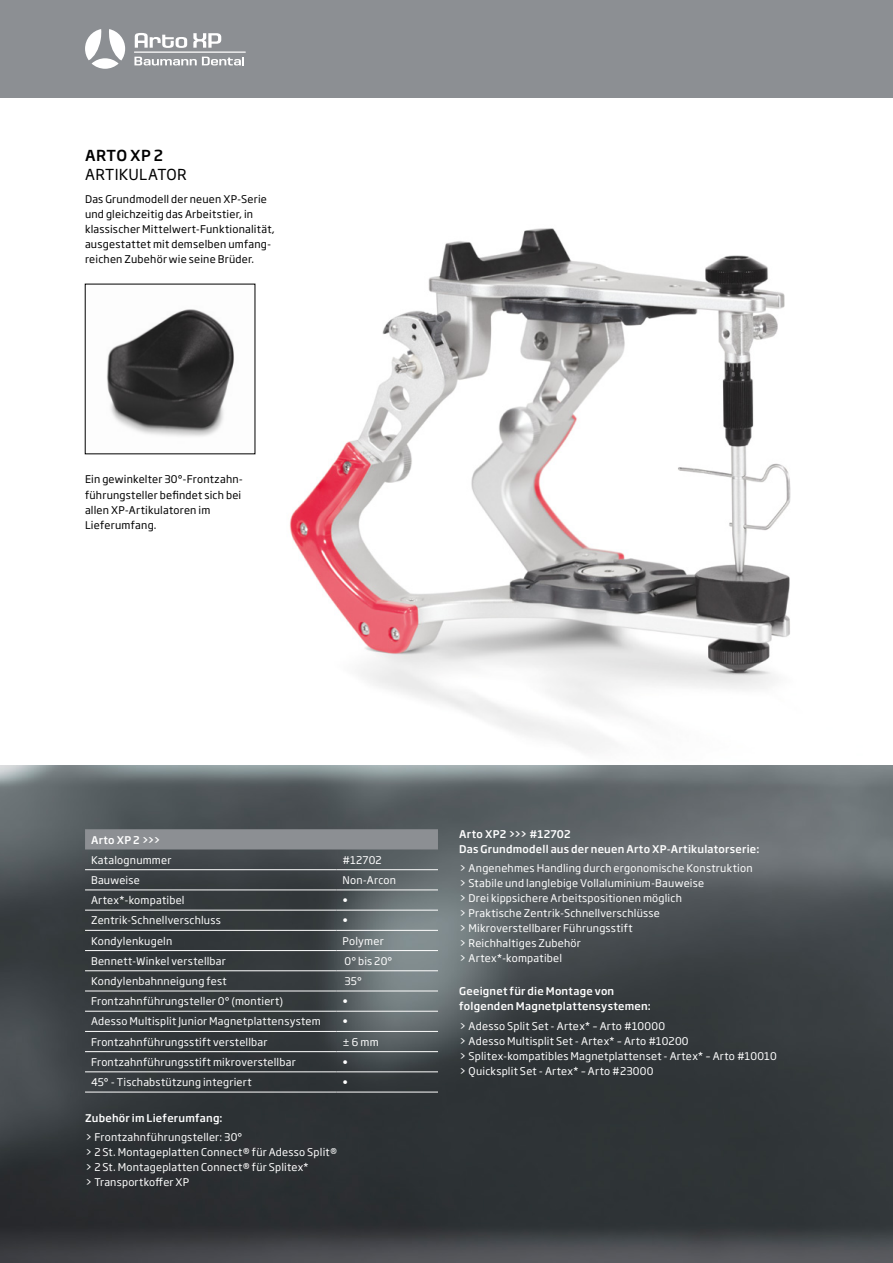
<style>
.page{position:relative;width:893px;height:1263px;background:#fff}
.page>*{position:absolute;margin:0;border:0;box-sizing:border-box;transform-origin:0 0}
.t1{font:15px "Soho Gothic Pro";letter-spacing:.015em;color:#000}
.t2{font:500 15px "Soho Gothic Pro";letter-spacing:.02em;color:#000}
.t3{font:10.5px/15px "Soho Gothic Pro";letter-spacing:.02em;color:#fff}
.t4{font:10.5px/15px "Soho Gothic Pro";letter-spacing:.02em;color:#000}
.t5{font:500 10.5px/15px "Soho Gothic Pro";letter-spacing:.02em;color:#fff}
</style>
<div class="page">
<img style="left:289px;top:228px;width:502px;height:522px">
<img style="left:0;top:765px;width:893px;height:498px">
<div style="left:0;top:0;width:893px;height:98px;background:#8c8f93"></div>
<div style="left:85px;top:829px;width:353px;height:20px;background:#8c8f93"></div>
<hr style="left:85px;top:869px;width:251px;height:1px;background:#fff">
<hr style="left:336px;top:869px;width:102px;height:1px;background:#fff">
<hr style="left:85px;top:890px;width:251px;height:1px;background:#fff">
<hr style="left:336px;top:890px;width:102px;height:1px;background:#fff">
<hr style="left:85px;top:910px;width:251px;height:1px;background:#fff">
<hr style="left:336px;top:910px;width:102px;height:1px;background:#fff">
<hr style="left:85px;top:930px;width:251px;height:1px;background:#fff">
<hr style="left:336px;top:930px;width:102px;height:1px;background:#fff">
<hr style="left:85px;top:950px;width:251px;height:1px;background:#fff">
<hr style="left:336px;top:950px;width:102px;height:1px;background:#fff">
<hr style="left:85px;top:970px;width:251px;height:1px;background:#fff">
<hr style="left:336px;top:970px;width:102px;height:1px;background:#fff">
<hr style="left:85px;top:991px;width:251px;height:1px;background:#fff">
<hr style="left:336px;top:991px;width:102px;height:1px;background:#fff">
<hr style="left:85px;top:1011px;width:251px;height:1px;background:#fff">
<hr style="left:336px;top:1011px;width:102px;height:1px;background:#fff">
<hr style="left:85px;top:1031px;width:251px;height:1px;background:#fff">
<hr style="left:336px;top:1031px;width:102px;height:1px;background:#fff">
<hr style="left:85px;top:1051px;width:251px;height:1px;background:#fff">
<hr style="left:336px;top:1051px;width:102px;height:1px;background:#fff">
<hr style="left:85px;top:1071px;width:251px;height:1px;background:#fff">
<hr style="left:336px;top:1071px;width:102px;height:1px;background:#fff">
<hr style="left:85px;top:1092px;width:251px;height:1px;background:#fff">
<hr style="left:336px;top:1092px;width:102px;height:1px;background:#fff">
<img style="left:107px;top:309px;width:127px;height:128px">
<svg style="left:109px;top:29px;width:16px;height:32px"></svg>
<svg style="left:92px;top:58px;width:27px;height:11px"></svg>
<svg style="left:85px;top:29px;width:16px;height:31px"></svg>
<svg style="left:135px;top:33px;width:52px;height:15px"></svg>
<svg style="left:193px;top:33px;width:28px;height:15px"></svg>
<hr style="left:134px;top:52px;width:112px;height:1px;background:#fff">
<svg style="left:134px;top:57px;width:110px;height:8px"></svg>
<h1 class="t2" style="left:85px;top:143px;width:80px">ARTO XP 2</h1>
<h1 class="t1" style="left:85px;top:163px;width:103px">ARTIKULATOR</h1>
<p class="t4" style="left:85px;top:191px;width:191px">Das Grundmodell der neuen XP-Serie und gleichzeitig das Arbeitstier, in klassischer Mittelwert-Funktionalität, ausgestattet mit demselben umfang&shy;reichen Zubehör wie seine Brüder.</p>
<p class="t4" style="left:85px;top:471px;width:159px">Ein gewinkelter 30°-Frontzahn&shy;führungsteller befindet sich bei allen XP-Artikulatoren im<br>Lieferumfang.</p>
<p class="t5" style="left:91px;top:831px;width:71px">Arto XP 2 &gt;&gt;&gt;</p>
<p class="t3" style="left:91px;top:852px;width:82px">Katalognummer</p>
<p class="t3" style="left:342px;top:852px;width:41px">#12702</p>
<p class="t3" style="left:91px;top:872px;width:50px">Bauweise</p>
<p class="t3" style="left:342px;top:872px;width:55px">Non-Arcon</p>
<p class="t3" style="left:91px;top:892px;width:95px">Artex*-kompatibel</p>
<p class="t3" style="left:342px;top:892px;width:7px">•</p>
<p class="t3" style="left:91px;top:912px;width:131px">Zentrik-Schnellverschluss</p>
<p class="t3" style="left:342px;top:912px;width:7px">•</p>
<p class="t3" style="left:91px;top:933px;width:83px">Kondylenkugeln</p>
<p class="t3" style="left:342px;top:933px;width:43px">Polymer</p>
<p class="t3" style="left:91px;top:953px;width:136px">Bennett-Winkel verstellbar</p>
<p class="t3" style="left:344px;top:953px;width:49px">0° bis 20°</p>
<p class="t3" style="left:91px;top:973px;width:137px">Kondylenbahnneigung fest</p>
<p class="t3" style="left:344px;top:973px;width:19px">35°</p>
<p class="t3" style="left:91px;top:993px;width:194px">Frontzahnführungsteller 0° (montiert)</p>
<p class="t3" style="left:342px;top:993px;width:7px">•</p>
<p class="t3" style="left:91px;top:1013px;width:231px">Adesso Multisplit Junior Magnetplattensystem</p>
<p class="t3" style="left:342px;top:1013px;width:7px">•</p>
<p class="t3" style="left:91px;top:1034px;width:178px">Frontzahnführungsstift verstellbar</p>
<p class="t3" style="left:342px;top:1034px;width:38px">± 6 mm</p>
<p class="t3" style="left:91px;top:1054px;width:206px">Frontzahnführungsstift mikroverstellbar</p>
<p class="t3" style="left:342px;top:1054px;width:7px">•</p>
<p class="t3" style="left:91px;top:1074px;width:162px">45° - Tischabstützung integriert</p>
<p class="t3" style="left:342px;top:1074px;width:7px">•</p>
<p class="t5" style="left:85px;top:1110px;width:139px">Zubehör im Lieferumfang:</p>
<p class="t3" style="left:85px;top:1129px;width:254px">&gt; Frontzahnführungsteller: 30°<br>&gt; 2 St. Montageplatten Connect® für Adesso Split® &gt; 2 St. Montageplatten Connect® für Splitex*<br>&gt; Transportkoffer XP</p>
<p class="t5" style="left:459px;top:825px;width:302px">Arto XP2 &gt;&gt;&gt; #12702<br>Das Grundmodell aus der neuen Arto XP-Artikulatorserie:</p>
<p class="t3" style="left:459px;top:860px;width:295px">&gt; Angenehmes Handling durch ergonomische Konstruktion &gt; Stabile und langlebige Vollaluminium-Bauweise<br>&gt; Drei kippsichere Arbeitspositionen möglich<br>&gt; Praktische Zentrik-Schnellverschlüsse<br>&gt; Mikroverstellbarer Führungsstift<br>&gt; Reichhaltiges Zubehör<br>&gt; Artex*-kompatibel</p>
<p class="t5" style="left:459px;top:983px;width:193px">Geeignet für die Montage von folgenden Magnetplattensystemen:</p>
<p class="t3" style="left:459px;top:1017px;width:319px">&gt; Adesso Split Set - Artex* – Arto #10000<br>&gt; Adesso Multisplit Set - Artex* – Arto #10200<br>&gt; Splitex-kompatibles Magnetplattenset - Artex* – Arto #10010 &gt; Quicksplit Set - Artex* – Arto #23000</p>
</div>
